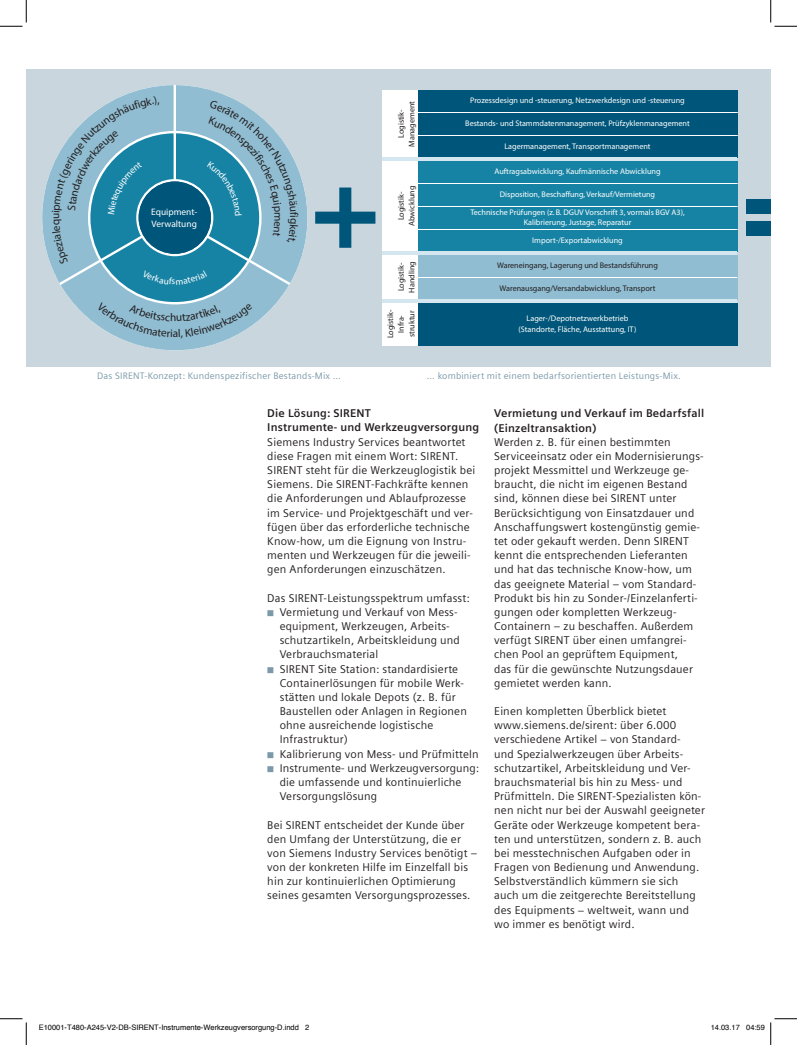
<style>
.page{position:relative;width:797px;height:1045px;background:#fff}
.page>*{position:absolute;margin:0;border:0;box-sizing:border-box;transform-origin:0 0}
.t1{font:11.25px/14.1px "Siemens Sans Global";letter-spacing:.015em;color:#231f20}
.t2{font:700 11.25px/14.1px "Siemens Sans Global";letter-spacing:.015em;color:#231f20}
.t3{font:11.25px "Myriad Pro";color:#231f20}
.t4{font:9.38px "Siemens Sans Global";letter-spacing:.02em;color:#7b99a9}
.t5{font:9.38px/12.4px "Myriad Pro";color:#fff}
.t6{font:8.12px/17.8px "Myriad Pro";color:#fff;text-align:center}
.t7{font:8.12px/10.6px "Myriad Pro";color:#231f20;text-align:center}
.t8{font:7.5px "Helvetica";color:#000}
.s1{color:#7b99a9}
</style>
<div class="page">
<div style="left:26px;top:69px;width:744px;height:297px;background:#c9d6de"></div>
<svg style="left:315px;top:187px;width:60px;height:61px"></svg>
<svg style="left:382px;top:90px;width:355px;height:255px;background:#ddebf0"></svg>
<div style="left:418px;top:90px;width:319px;height:21px;background:#00567a"></div>
<div style="left:418px;top:113px;width:319px;height:21px;background:#00567a"></div>
<div style="left:418px;top:136px;width:319px;height:21px;background:#00567a"></div>
<div style="left:418px;top:303px;width:319px;height:42px;background:#00567a"></div>
<div style="left:418px;top:161px;width:319px;height:21px;background:#1783a4"></div>
<div style="left:418px;top:184px;width:319px;height:21px;background:#1783a4"></div>
<div style="left:418px;top:207px;width:319px;height:21px;background:#1783a4"></div>
<div style="left:418px;top:230px;width:319px;height:21px;background:#1783a4"></div>
<div style="left:418px;top:255px;width:319px;height:21px;background:#90bdd2"></div>
<div style="left:418px;top:278px;width:319px;height:21px;background:#90bdd2"></div>
<hr style="left:382px;top:157px;width:355px;height:4px;background:#d4e6ef">
<hr style="left:382px;top:251px;width:355px;height:4px;background:#d4e6ef">
<hr style="left:382px;top:299px;width:355px;height:4px;background:#d4e6ef">
<div style="left:746px;top:200px;width:24px;height:14px;background:#00567a"></div>
<div style="left:746px;top:221px;width:24px;height:14px;background:#00567a"></div>
<svg style="left:0;top:0;width:27px;height:27px"></svg>
<svg style="left:0;top:1018px;width:27px;height:27px"></svg>
<svg style="left:770px;top:0;width:27px;height:27px"></svg>
<svg style="left:770px;top:1018px;width:27px;height:27px"></svg>
<svg style="left:42px;top:85px;width:265px;height:265px"></svg>
<p class="t5" style="left:151px;top:206px;width:48px">Equipment-<br>Verwaltung</p>
<p class="t3" style="left:301px;top:215px;width:4px;rotate:90deg">i</p>
<p class="t3" style="left:285px;top:212px;width:11px;rotate:90deg">m</p>
<p class="t3" style="left:170px;top:310px;width:8px">h</p>
<p class="t3" style="left:173px;top:326px;width:7px">a</p>
<p class="t7" style="left:395px;top:146px;width:47px;rotate:-90deg">Logistik-<br>Management</p>
<p class="t7" style="left:395px;top:226px;width:42px;rotate:-90deg">Logistik-<br>Abwicklung</p>
<p class="t7" style="left:395px;top:293px;width:33px;text-align:left;rotate:-90deg">Logistik-<br>Handling</p>
<p class="t7" style="left:385px;top:338px;width:30px;rotate:-90deg">Logistik-<br>Infra&shy;struktur</p>
<p class="t6" style="left:470px;top:91px;width:216px">Prozessdesign und -steuerung, Netzwerkdesign und -steuerung</p>
<p class="t6" style="left:465px;top:114px;width:226px">Bestands- und Stammdatenmanagement, Prüfzyklenmanagement</p>
<p class="t6" style="left:504px;top:137px;width:148px">Lagermanagement, Transportmanagement</p>
<p class="t6" style="left:494px;top:162px;width:167px">Auftragsabwicklung, Kaufmännische Abwicklung</p>
<p class="t6" style="left:470px;top:185px;width:216px">Disposition, Beschaffung, Verkauf/Vermietung<br>Technische Prüfungen (z.B. DGUV Vorschrift 3, vormals BGV A3),</p>
<p class="t6" style="left:523px;top:213px;width:109px">Kalibrierung, Justage, Reparatur<br>Import-/Exportabwicklung</p>
<p class="t7" style="left:497px;top:259px;width:162px">Wareneingang, Lagerung und Bestandsführung</p>
<p class="t7" style="left:499px;top:283px;width:157px">Warenausgang/Versandabwicklung, Transport</p>
<p class="t6" style="left:518px;top:313px;width:119px;line-height:10.6px">Lager-/Depotnetzwerkbetrieb (Standorte, Fläche, Ausstattung, IT)</p>
<p class="t4" style="left:97px;top:369px;width:245px">Das SIRENT-Konzept: Kundenspezifischer Bestands-Mix …</p>
<p class="t4" style="left:427px;top:369px;width:255px">… kombiniert mit einem bedarfsorientierten Leistungs-Mix.</p>
<p class="t2" style="left:267px;top:406px;width:213px">Die Lösung: SIRENT<br>Instrumente- und Werkzeugversorgung</p>
<p class="t1" style="left:267px;top:435px;width:209px">Siemens Industry Services beantwortet diese Fragen mit einem Wort: SIRENT.<br>SIRENT steht für die Werkzeuglogistik bei Siemens. Die SIRENT-Fachkräfte kennen die Anforderungen und Ablaufprozesse im Service- und Projektgeschäft und ver&shy;fügen über das erforderliche technische Know-how, um die Eignung von Instru&shy;menten und Werkzeugen für die jeweili&shy;gen Anforderungen einzuschätzen.</p>
<p class="t1" style="left:267px;top:591px;width:204px">Das SIRENT-Leistungsspektrum umfasst:</p>
<p class="t1" style="left:267px;top:605px;width:191px"><span class="s1">◾</span> Vermietung und Verkauf von Mess-</p>
<p class="t1" style="left:280px;top:619px;width:171px">equipment, Werkzeugen, Arbeits-</p>
<p class="t1" style="left:280px;top:633px;width:182px">schutzartikeln, Arbeitskleidung und</p>
<p class="t1" style="left:280px;top:648px;width:100px">Verbrauchsmaterial</p>
<p class="t1" style="left:267px;top:662px;width:192px"><span class="s1">◾</span> SIRENT Site Station: standardisierte</p>
<p class="t1" style="left:280px;top:676px;width:186px">Containerlösungen für mobile Werk-</p>
<p class="t1" style="left:280px;top:690px;width:177px">stätten und lokale Depots (z. B. für</p>
<p class="t1" style="left:280px;top:704px;width:189px">Baustellen oder Anlagen in Regionen</p>
<p class="t1" style="left:280px;top:719px;width:155px">ohne ausreichende logistische</p>
<p class="t1" style="left:280px;top:733px;width:70px">Infrastruktur)</p>
<p class="t1" style="left:267px;top:747px;width:213px"><span class="s1">◾</span> Kalibrierung von Mess- und Prüfmitteln</p>
<p class="t1" style="left:267px;top:761px;width:213px"><span class="s1">◾</span> Instrumente- und Werkzeugversorgung:</p>
<p class="t1" style="left:280px;top:775px;width:183px">die umfassende und kontinuierliche</p>
<p class="t1" style="left:280px;top:789px;width:99px">Versorgungslösung</p>
<p class="t1" style="left:267px;top:818px;width:211px">Bei SIRENT entscheidet der Kunde über den Umfang der Unterstützung, die er von Siemens Industry Services benötigt – von der konkreten Hilfe im Einzelfall bis hin zur kontinuierlichen Optimierung seines gesamten Versorgungsprozesses.</p>
<p class="t2" style="left:494px;top:406px;width:211px">Vermietung und Verkauf im Bedarfsfall (Einzeltransaktion)</p>
<p class="t1" style="left:494px;top:435px;width:211px">Werden z. B. für einen bestimmten Serviceeinsatz oder ein Modernisierungs&shy;projekt Messmittel und Werkzeuge ge&shy;braucht, die nicht im eigenen Bestand sind, können diese bei SIRENT unter Berücksichtigung von Einsatzdauer und Anschaffungswert kostengünstig gemie&shy;tet oder gekauft werden. Denn SIRENT kennt die entsprechenden Lieferanten und hat das technische Know-how, um das geeignete Material – vom Standard-Produkt bis hin zu Sonder-/Einzelanferti&shy;gungen oder kompletten Werkzeug-Containern – zu beschaffen. Außerdem verfügt SIRENT über einen umfangrei&shy;chen Pool an geprüftem Equipment,<br>das für die gewünschte Nutzungsdauer gemietet werden kann.</p>
<p class="t1" style="left:494px;top:704px;width:212px">Einen kompletten Überblick bietet www.siemens.de/sirent: über 6.000 verschiedene Artikel − von Standard-<br>und Spezialwerkzeugen über Arbeits&shy;schutzartikel, Arbeitskleidung und Ver&shy;brauchsmaterial bis hin zu Mess- und Prüfmitteln. Die SIRENT-Spezialisten kön&shy;nen nicht nur bei der Auswahl geeigneter Geräte oder Werkzeuge kompetent bera&shy;ten und unterstützen, sondern z. B. auch bei messtechnischen Aufgaben oder in Fragen von Bedienung und Anwendung.<br>Selbstverständlich kümmern sie sich auch um die zeitgerechte Bereitstellung des Equipments − weltweit, wann und wo immer es benötigt wird.</p>
<p class="t8" style="left:39px;top:1021px;width:272px">E10001-T480-A245-V2-DB-SIRENT-Instrumente-Werkzeugversorgung-D.indd 2</p>
<p class="t8" style="left:710px;top:1021px;width:56px">14.03.17 04:59</p>
</div>
